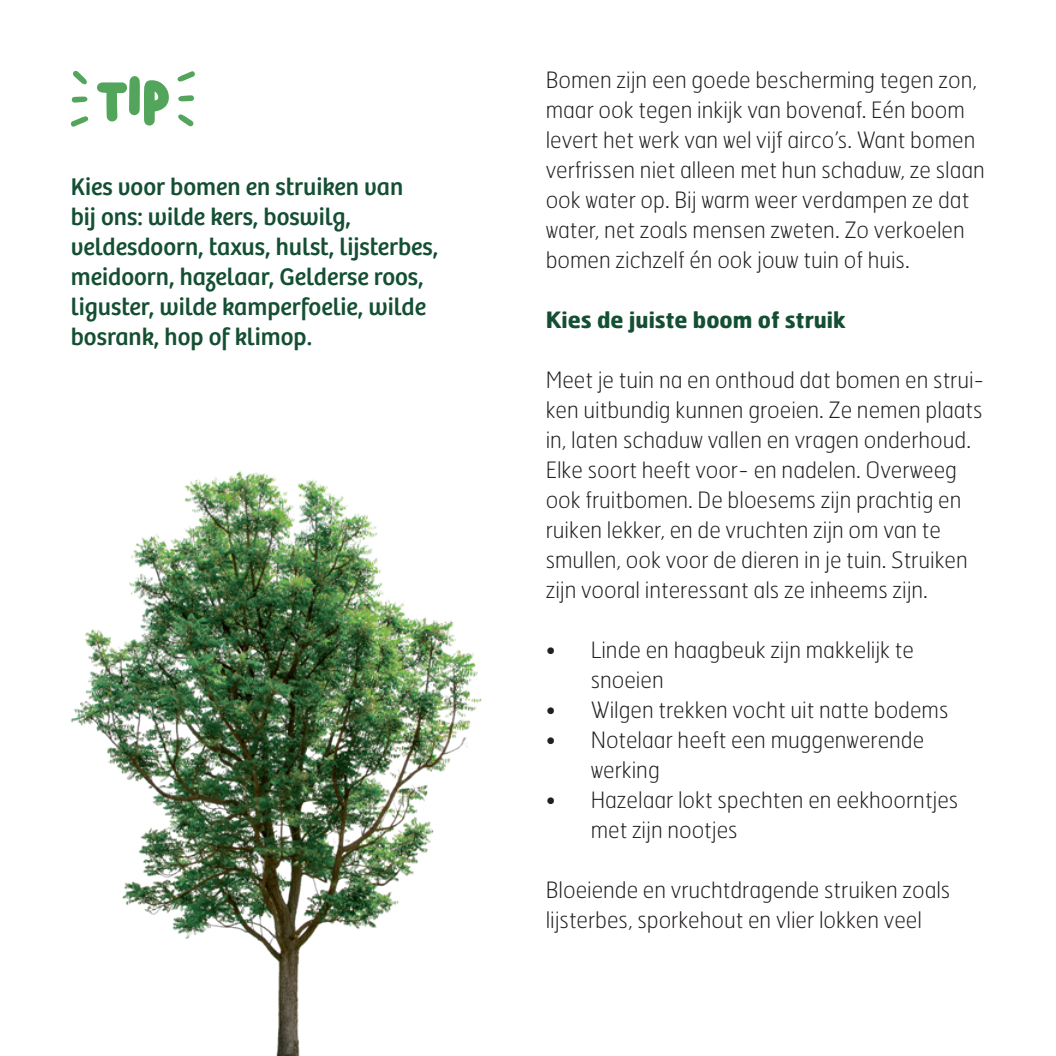
<style>
.page{position:relative;width:1056px;height:1056px;background:#fff}
.page>*{position:absolute;margin:0;border:0;box-sizing:border-box;transform-origin:0 0}
.t1{font:25px/30px "Bree";color:#144f33}
.t2{font:100 22.5px/30px "Hermes FB";color:#231f20}
.t3{font:700 22.5px "Hermes FB";color:#144f33}
</style>
<div class="page">
<svg style="left:97px;top:76px;width:72px;height:50px"></svg>
<svg style="left:177px;top:71px;width:18px;height:11px"></svg>
<svg style="left:178px;top:95px;width:16px;height:7px"></svg>
<svg style="left:178px;top:114px;width:16px;height:13px"></svg>
<svg style="left:70px;top:116px;width:19px;height:11px"></svg>
<svg style="left:71px;top:96px;width:17px;height:7px"></svg>
<svg style="left:73px;top:70px;width:14px;height:15px"></svg>
<img style="left:70px;top:470px;width:412px;height:586px">
<p class="t1" style="left:71px;top:172px;width:369px">Kies voor bomen en struiken van<br>bij ons: wilde kers, boswilg, veldesdoorn, taxus, hulst, lijsterbes, meidoorn, hazelaar, Gelderse roos, liguster, wilde kamperfoelie, wilde bosrank, hop of klimop.</p>
<p class="t2" style="left:546px;top:65px;width:441px">Bomen zijn een goede bescherming tegen zon, maar ook tegen inkijk van bovenaf. Eén boom levert het werk van wel vijf airco’s. Want bomen verfrissen niet alleen met hun schaduw, ze slaan ook water op. Bij warm weer verdampen ze dat water, net zoals mensen zweten. Zo verkoelen bomen zichzelf én ook jouw tuin of huis.</p>
<p class="t3" style="left:546px;top:305px;width:302px">Kies de juiste boom of struik</p>
<p class="t2" style="left:546px;top:365px;width:440px">Meet je tuin na en onthoud dat bomen en strui&shy;ken uitbundig kunnen groeien. Ze nemen plaats in, laten schaduw vallen en vragen onderhoud.<br>Elke soort heeft voor- en nadelen. Overweeg ook fruitbomen. De bloesems zijn prachtig en ruiken lekker, en de vruchten zijn om van te smullen, ook voor de dieren in je tuin. Struiken zijn vooral interessant als ze inheems zijn.</p>
<p class="t2" style="left:591px;top:635px;width:325px;text-indent:-45px">• Linde en haagbeuk zijn makkelijk te snoeien</p>
<p class="t2" style="left:546px;top:695px;width:404px">• Wilgen trekken vocht uit natte bodems</p>
<p class="t2" style="left:591px;top:725px;width:335px;text-indent:-45px">• Notelaar heeft een muggenwerende werking</p>
<p class="t2" style="left:591px;top:784px;width:369px;text-indent:-45px">• Hazelaar lokt spechten en eekhoorntjes met zijn nootjes</p>
<p class="t2" style="left:546px;top:875px;width:406px">Bloeiende en vruchtdragende struiken zoals lijsterbes, sporkehout en vlier lokken veel</p>
</div>
